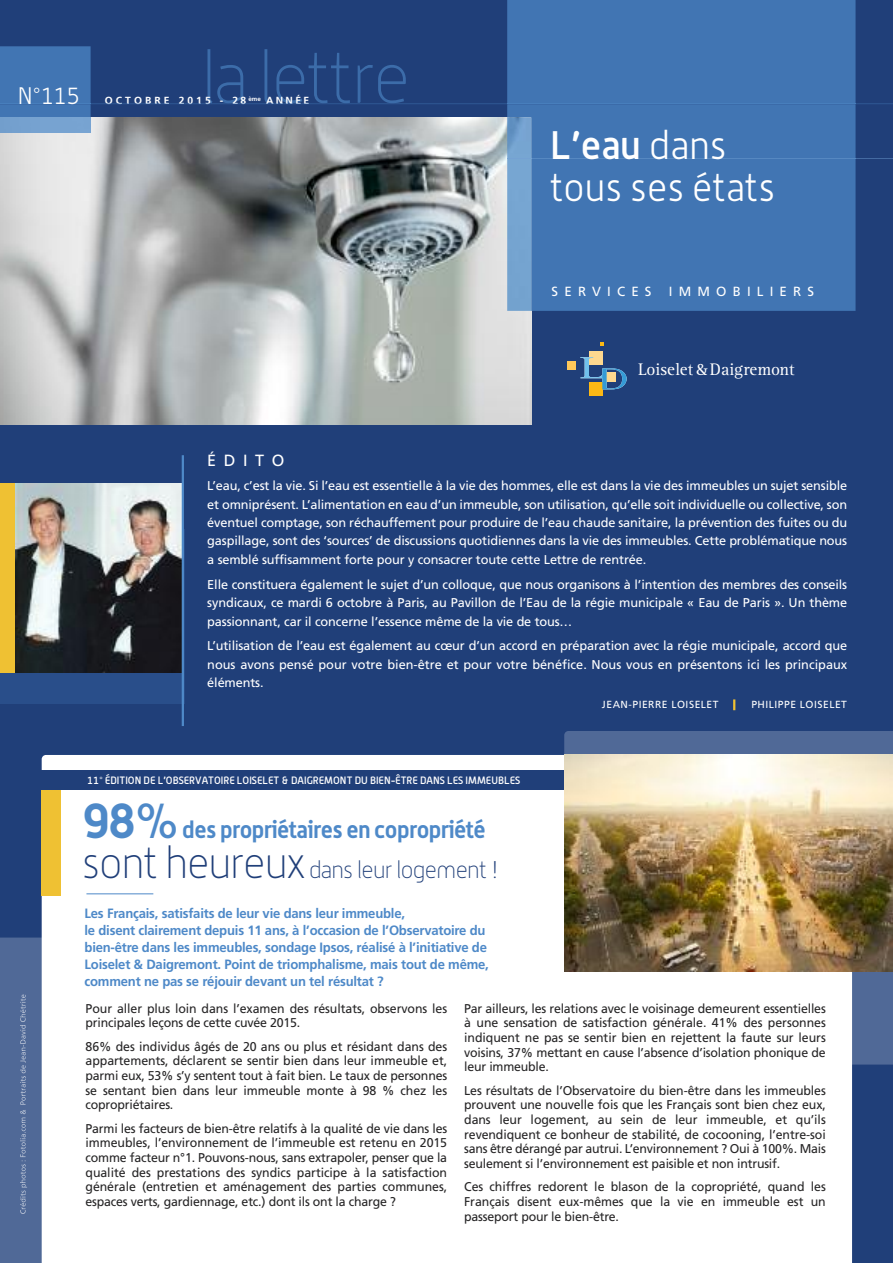
<style>
.page{position:relative;width:893px;height:1263px;background:#fff}
.page>*{position:absolute;margin:0;border:0;box-sizing:border-box;transform-origin:0 0}
.t1{font:300 39.15px/42.2px "Alwyn";color:#fff}
.t2{font:100 23.7px "Alwyn";letter-spacing:-.025em;color:#203f79}
.t3{font:300 23.55px "Alwyn";color:#fff}
.t4{font:700 23.4px "Alwyn";letter-spacing:-.025em;color:#4e89c8}
.t5{font:17.4px "Rotis Serif";letter-spacing:.005em;color:#fff}
.t6{font:16.2px "Frutiger";letter-spacing:.465em;color:#fff}
.t7{font:700 13.5px/17px "Frutiger";letter-spacing:-.015em;color:#4e89c8}
.t8{font:13.35px "Frutiger";letter-spacing:.465em;color:#fff}
.t9{font:12.75px/14.7px "Frutiger";letter-spacing:-.015em;color:#272627;text-align:justify}
.t10{font:12.75px/18.5px "Frutiger";letter-spacing:-.01em;color:#fff;text-align:justify}
.t11{font:500 10.5px "Alwyn";color:#fff}
.t12{font:10.35px "Frutiger";letter-spacing:.05em;color:#fff}
.t13{font:700 10.35px "Frutiger";letter-spacing:.3em;color:#fff}
.s1{font-weight:500}
.s2{font-family:"Swift EF"}
.s3{font-size:49.65px}
.s4{font-size:43.65px}
</style>
<div class="page">
<div style="left:0;top:406px;width:893px;height:857px;background:#203f79"></div>
<div style="left:0;top:937px;width:42px;height:326px;background:#506997"></div>
<div style="left:564px;top:731px;width:329px;height:333px;background:#506997"></div>
<div style="left:0;top:0;width:893px;height:431px;background:#203f79"></div>
<img style="left:0;top:117px;width:531px;height:307px">
<div style="left:507px;top:0;width:348px;height:311px;background:#4175b3"></div>
<img style="left:507px;top:117px;width:24px;height:194px">
<div style="left:0;top:529px;width:184px;height:175px;background:#294e8a"></div>
<div style="left:0;top:46px;width:91px;height:71px;background:#4175b3"></div>
<img style="left:0;top:117px;width:91px;height:15px">
<hr style="left:855px;top:103px;width:38px;height:1px;background:#34609d">
<hr style="left:91px;top:103px;width:416px;height:1px;background:#34609d">
<hr style="left:507px;top:103px;width:348px;height:1px;background:#477ebc">
<hr style="left:0;top:103px;width:91px;height:1px;background:#477ebc">
<hr style="left:105px;top:103px;width:118px;height:1px;background:#afcae6">
<svg style="left:207px;top:49px;width:199px;height:55px"></svg>
<hr style="left:266px;top:103px;width:43px;height:1px;background:#afcae6">
<hr style="left:855px;top:158px;width:38px;height:1px;background:#446aa1">
<hr style="left:531px;top:158px;width:324px;height:1px;background:#5688c1">
<svg style="left:507px;top:158px;width:24px;height:1px"></svg>
<div style="left:0;top:483px;width:23px;height:190px;background:#efc133"></div>
<img style="left:15px;top:483px;width:167px;height:190px">
<hr style="left:182px;top:455px;width:2px;height:271px;background:#4e89c8">
<div style="left:42px;top:755px;width:810px;height:508px;background:#fff"></div>
<div style="left:42px;top:777px;width:19px;height:119px;background:#efc133"></div>
<svg style="left:733px;top:699px;width:2px;height:11px"></svg>
<svg style="left:20px;top:1147px;width:7px;height:67px"></svg>
<div style="left:589px;top:351px;width:13px;height:13px;background:#fed88f"></div>
<div style="left:589px;top:382px;width:13px;height:14px;background:#fcb814"></div>
<div style="left:567px;top:361px;width:9px;height:8px;background:#fec85a"></div>
<svg style="left:600px;top:342px;width:4px;height:4px"></svg>
<svg style="left:580px;top:357px;width:47px;height:32px"></svg>
<div style="left:457px;top:771px;width:363px;height:233px;background:#fff"></div>
<hr style="left:86px;top:893px;width:67px;height:1px;background:#4e89c8">
<div style="left:39px;top:770px;width:531px;height:20px;background:#203f79"></div>
<img style="left:564px;top:755px;width:329px;height:217px">
<h3 class="t3" style="left:18px;top:86px;width:64px">N°115</h3>
<p class="t13" style="left:105px;top:96px;width:206px">OCTOBRE 2015 - 28<sup>ème</sup> ANNÉE</p>
<h1 class="t1" style="left:550px;top:126px;width:227px"><span class="s1">L’eau</span> dans tous ses états</h1>
<p class="t8" style="left:552px;top:286px;width:101px">SERVICES</p>
<p class="t8" style="left:669px;top:286px;width:147px">IMMOBILIERS</p>
<p class="t6" style="left:207px;top:453px;width:79px">ÉDITO</p>
<h3 class="t5" style="left:638px;top:363px;width:158px">Loiselet <span class="s2">&amp;</span>Daigremont</h3>
<p class="t10" style="left:207px;top:477px;width:641px">L’eau, c’est la vie. Si l’eau est essentielle à la vie des hommes, elle est dans la vie des immeubles un sujet sensible et omniprésent. L’alimentation en eau d’un immeuble, son utilisation, qu’elle soit individuelle ou collective, son éventuel comptage, son réchauffement pour produire de l’eau chaude sanitaire, la prévention des fuites ou du gaspillage, sont des ‘sources’ de discussions quotidiennes dans la vie des immeubles. Cette problématique nous a semblé suffisamment forte pour y consacrer toute cette Lettre de rentrée.</p>
<p class="t10" style="left:207px;top:576px;width:641px">Elle constituera également le sujet d’un colloque, que nous organisons à l’intention des membres des conseils syndicaux, ce mardi 6 octobre à Paris, au Pavillon de l’Eau de la régie municipale « Eau de Paris ». Un thème passionnant, car il concerne l’essence même de la vie de tous…</p>
<p class="t10" style="left:207px;top:638px;width:641px">L’utilisation de l’eau est également au cœur d’un accord en préparation avec la régie municipale, accord que nous avons pensé pour votre bien-être et pour votre bénéfice. Nous vous en présentons ici les principaux éléments.</p>
<p class="t11" style="left:87px;top:776px;width:435px">11° ÉDITION DE L’OBSERVATOIRE LOISELET &amp; DAIGREMONT DU BIEN-ÊTRE DANS LES IMMEUBLES</p>
<p class="t12" style="left:602px;top:700px;width:118px">JEAN-PIERRE LOISELET</p>
<p class="t12" style="left:751px;top:700px;width:97px">PHILIPPE LOISELET</p>
<h3 class="t4" style="left:82px;top:821px;width:406px"><span class="s3">98%</span>des propriétaires en copropriété</h3>
<h2 class="t2" style="left:82px;top:861px;width:418px"><span class="s4">sont heureux</span> dans leur logement !</h2>
<p class="t7" style="left:85px;top:906px;width:406px">Les Français, satisfaits de leur vie dans leur immeuble,<br>le disent clairement depuis 11 ans, à l’occasion de l’Observatoire du bien-être dans les immeubles, sondage Ipsos, réalisé à l’initiative de Loiselet &amp; Daigremont. Point de triomphalisme, mais tout de même, comment ne pas se réjouir devant un tel résultat ?</p>
<p class="t9" style="left:86px;top:1002px;width:363px">Pour aller plus loin dans l’examen des résultats, observons les principales leçons de cette cuvée 2015.</p>
<p class="t9" style="left:86px;top:1040px;width:363px">86% des individus âgés de 20 ans ou plus et résidant dans des appartements, déclarent se sentir bien dans leur immeuble et, parmi eux, 53% s’y sentent tout à fait bien. Le taux de personnes se sentant bien dans leur immeuble monte à 98 % chez les copropriétaires.</p>
<p class="t9" style="left:86px;top:1122px;width:363px">Parmi les facteurs de bien-être relatifs à la qualité de vie dans les immeubles, l’environnement de l’immeuble est retenu en 2015 comme facteur n°1. Pouvons-nous, sans extrapoler, penser que la qualité des prestations des syndics participe à la satisfaction générale (entretien et aménagement des parties communes, espaces verts, gardiennage, etc.) dont ils ont la charge ?</p>
<p class="t9" style="left:464px;top:1002px;width:363px">Par ailleurs, les relations avec le voisinage demeurent essentielles à une sensation de satisfaction générale. 41% des personnes indiquent ne pas se sentir bien en rejettent la faute sur leurs voisins, 37% mettant en cause l’absence d’isolation phonique de leur immeuble.</p>
<p class="t9" style="left:464px;top:1084px;width:363px">Les résultats de l’Observatoire du bien-être dans les immeubles prouvent une nouvelle fois que les Français sont bien chez eux, dans leur logement, au sein de leur immeuble, et qu’ils revendiquent ce bonheur de stabilité, de cocooning, l’entre-soi sans être dérangé par autrui. L’environnement ? Oui à 100%. Mais seulement si l’environnement est paisible et non intrusif.</p>
<p class="t9" style="left:464px;top:1180px;width:363px">Ces chiffres redorent le blason de la copropriété, quand les Français disent eux-mêmes que la vie en immeuble est un passeport pour le bien-être.</p>
</div>
